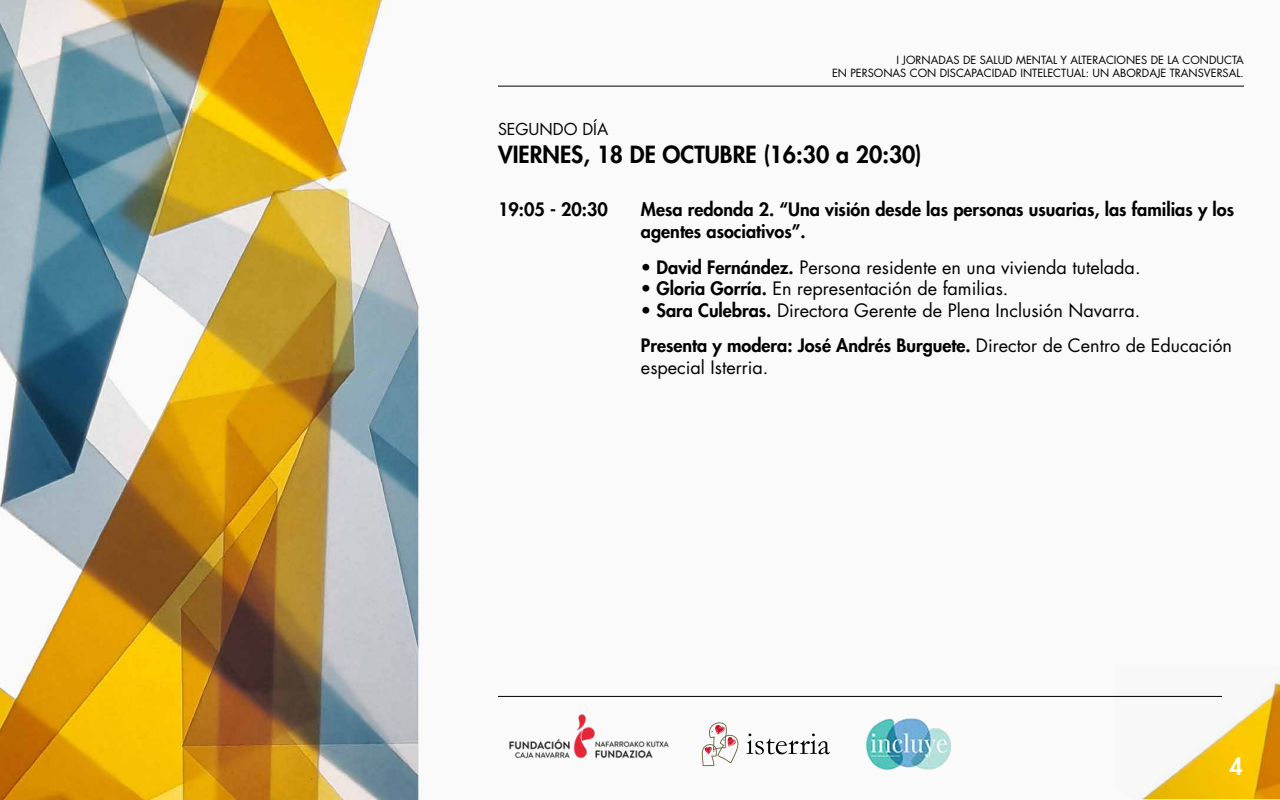
<style>
.page{position:relative;width:1280px;height:800px;background:#fff}
.page>*{position:absolute;margin:0;border:0;box-sizing:border-box;transform-origin:0 0}
.t1{font:800 23px "Futura Std";color:#000}
.t2{font:800 23px "Futura Std";color:#fff}
.t3{font:18px/35.6px "Futura Std";color:#000}
.t4{font:800 18px/21.6px "Futura Std";color:#000}
.t5{font:16px "Futura Std";color:#000}
.t6{font:11px/13.2px "Futura Std";color:#000;text-align:right}
.s1{font-weight:800}
</style>
<div class="page">
<img style="left:0;top:0;width:1280px;height:800px">
<img style="left:1114px;top:665px;width:166px;height:134px">
<hr style="left:498px;top:86px;width:746px;height:1px;background:#000">
<hr style="left:498px;top:696px;width:724px;height:1px;background:#000">
<img style="left:504px;top:710px;width:170px;height:51px">
<svg style="left:702px;top:722px;width:36px;height:44px"></svg>
<svg style="left:746px;top:734px;width:84px;height:20px"></svg>
<img style="left:864px;top:712px;width:89px;height:63px">
<p class="t5" style="left:498px;top:119px;width:112px">SEGUNDO DÍA</p>
<p class="t6" style="left:832px;top:53px;width:413px">I JORNADAS DE SALUD MENTAL Y ALTERACIONES DE LA CONDUCTA<br>EN PERSONAS CON DISCAPACIDAD INTELECTUAL: UN ABORDAJE TRANSVERSAL.</p>
<p class="t1" style="left:498px;top:140px;width:425px">VIERNES, 18 DE OCTUBRE (16:30 a 20:30)</p>
<p class="t4" style="left:498px;top:199px;width:111px">19:05 - 20:30</p>
<p class="t4" style="left:641px;top:199px;width:595px">Mesa redonda 2. “Una visión desde las personas usuarias, las familias y los agentes asociativos”.</p>
<p class="t3" style="left:641px;top:249px;width:501px"><span class="s1">• David Fernández.</span> Persona residente en una vivienda tutelada.</p>
<p class="t3" style="left:641px;top:271px;width:369px"><span class="s1">• Gloria Gorría.</span> En representación de familias.</p>
<p class="t3" style="left:641px;top:292px;width:593px"><span class="s1">• Sara Culebras.</span> Directora Gerente de Plena Inclusión Navarra.<br><span class="s1">Presenta y modera: José Andrés Burguete.</span> Director de Centro de Educación</p>
<p class="t3" style="left:641px;top:350px;width:129px">especial Isterria.</p>
<p class="t2" style="left:1229px;top:752px;width:15px">4</p>
</div>
